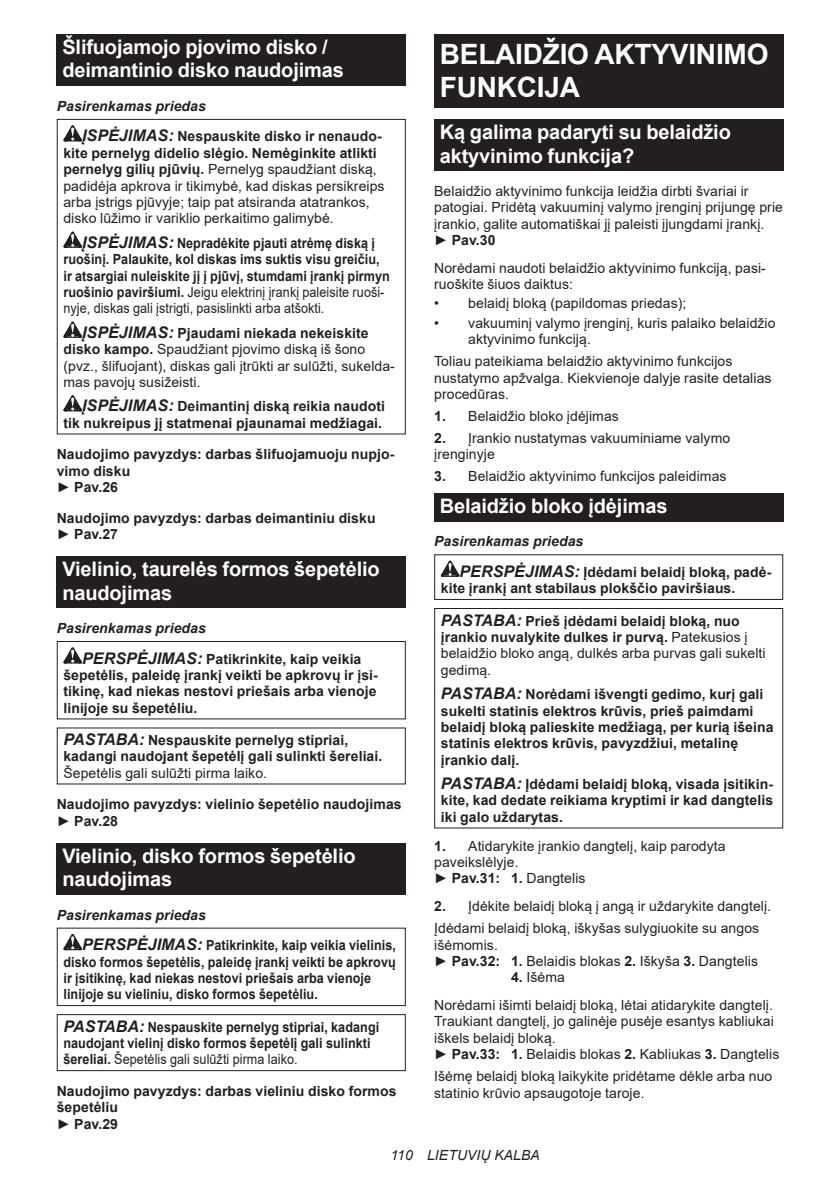
<style>
.page{position:relative;width:840px;height:1191px;background:#fff}
.page>*{position:absolute;margin:0;border:0;box-sizing:border-box;transform-origin:0 0}
.t1{font:700 28px/32.8px "Arial";letter-spacing:-.01em;color:#fff}
.t2{font:700 20px/23.4px "Arial";letter-spacing:-.01em;color:#fff}
.t3{font:14px/16.4px "Arial";letter-spacing:.005em;color:#231f20}
.t4{font:700 14px/16.4px "Arial";letter-spacing:.005em;color:#231f20}
.t5{font:700 14px/16.4px "Arial";letter-spacing:.005em;color:#231f20;scale:.9 1}
.t6{font:italic 14px "Arial";letter-spacing:.005em;color:#231f20}
.s1{font-style:italic}
.s2{font-style:italic;font-size:16px}
.s3{font-weight:700}
.s4{font-weight:400}
.s5{font-weight:700;font-style:italic;font-size:16px}
</style>
<div class="page">
<div style="left:57px;top:34px;width:348px;height:52px;background:#231f20"></div>
<svg style="left:63px;top:125px;width:19px;height:16px"></svg>
<svg style="left:63px;top:231px;width:19px;height:17px"></svg>
<svg style="left:63px;top:321px;width:19px;height:17px"></svg>
<svg style="left:63px;top:395px;width:19px;height:16px"></svg>
<div style="left:57px;top:119px;width:348px;height:315px;border:1px solid #231f20"></div>
<div style="left:57px;top:556px;width:348px;height:52px;background:#231f20"></div>
<svg style="left:63px;top:647px;width:19px;height:16px"></svg>
<div style="left:57px;top:641px;width:348px;height:78px;border:1px solid #231f20"></div>
<div style="left:57px;top:842px;width:348px;height:52px;background:#231f20"></div>
<svg style="left:63px;top:934px;width:19px;height:16px"></svg>
<div style="left:57px;top:927px;width:348px;height:79px;border:1px solid #231f20"></div>
<div style="left:57px;top:1014px;width:348px;height:57px;border:1px solid #231f20"></div>
<div style="left:434px;top:34px;width:348px;height:74px;background:#231f20"></div>
<div style="left:434px;top:119px;width:348px;height:52px;background:#231f20"></div>
<div style="left:434px;top:493px;width:348px;height:28px;background:#231f20"></div>
<svg style="left:440px;top:560px;width:19px;height:17px"></svg>
<div style="left:434px;top:554px;width:348px;height:46px;border:1px solid #231f20"></div>
<div style="left:434px;top:608px;width:348px;height:220px;border:1px solid #231f20"></div>
<h2 class="t2" style="left:62px;top:36px;width:283px">Šlifuojamojo pjovimo disko / deimantinio disko naudojimas</h2>
<p class="t4" style="left:82px;top:91px;width:301px;line-height:30.6px;text-indent:-25px"><span class="s1">Pasirenkamas priedas<br></span><span class="s2">ĮSPĖJIMAS:</span> Nespauskite disko ir nenaudo-</p>
<p class="t3" style="left:63px;top:145px;width:322px"><span class="s3">kite pernelyg didelio slėgio. Nemėginkite atlikti pernelyg gilių pjūvių.</span> Pernelyg spaudžiant diską, padidėja apkrova ir tikimybė, kad diskas persikreips arba įstrigs pjūvyje; taip pat atsiranda atatrankos, disko lūžimo ir variklio perkaitimo galimybė.</p>
<p class="t5" style="left:63px;top:235px;width:364px;text-indent:19px"><span class="s2">ĮSPĖJIMAS:</span> Nepradėkite pjauti atrėmę diską į ruošinį. Palaukite, kol diskas ims suktis visu greičiu, ir atsargiai nuleiskite jį į pjūvį, stumdami įrankį pirmyn ruošinio paviršiumi. <span class="s4">Jeigu elektrinį įrankį paleisite ruoši&shy;nyje, diskas gali įstrigti, pasislinkti arba atšokti.</span></p>
<p class="t3" style="left:63px;top:325px;width:333px;text-indent:19px"><span class="s5">ĮSPĖJIMAS:</span> <span class="s3">Pjaudami niekada nekeiskite disko kampo.</span> Spaudžiant pjovimo diską iš šono (pvz., šlifuojant), diskas gali įtrūkti ar sulūžti, sukelda&shy;mas pavojų susižeisti.</p>
<p class="t4" style="left:63px;top:398px;width:323px;text-align:right"><span class="s2">ĮSPĖJIMAS:</span> Deimantinį diską reikia naudoti tik nukreipus jį statmenai pjaunamai medžiagai.</p>
<p class="t4" style="left:57px;top:446px;width:339px">Naudojimo pavyzdys: darbas šlifuojamuoju nupjo&shy;vimo disku<br><span class="s4">►</span> Pav.26</p>
<p class="t4" style="left:57px;top:510px;width:320px">Naudojimo pavyzdys: darbas deimantiniu disku <span class="s4">►</span> Pav.27</p>
<h2 class="t2" style="left:62px;top:557px;width:318px">Vielinio, taurelės formos šepetėlio naudojimas</h2>
<p class="t4" style="left:82px;top:613px;width:281px;line-height:30.6px;text-indent:-25px"><span class="s1">Pasirenkamas priedas<br></span><span class="s2">PERSPĖJIMAS:</span> Patikrinkite, kaip veikia</p>
<p class="t4" style="left:63px;top:667px;width:315px;text-align:justify">šepetėlis, paleidę įrankį veikti be apkrovų ir įsi&shy;tikinę, kad niekas nestovi priešais arba vienoje linijoje su šepetėliu.</p>
<p class="t4" style="left:63px;top:732px;width:320px"><span class="s2">PASTABA:</span> Nespauskite pernelyg stipriai, kadangi naudojant šepetėlį gali sulinkti šereliai.</p>
<p class="t3" style="left:63px;top:764px;width:205px">Šepetėlis gali sulūžti pirma laiko.</p>
<p class="t4" style="left:57px;top:796px;width:346px">Naudojimo pavyzdys: vielinio šepetėlio naudojimas <span class="s4">►</span> Pav.28</p>
<h2 class="t2" style="left:62px;top:844px;width:294px">Vielinio, disko formos šepetėlio naudojimas</h2>
<p class="t5" style="left:82px;top:899px;width:350px;line-height:30.6px;text-indent:-25px"><span class="s1">Pasirenkamas priedas<br></span><span class="s2">PERSPĖJIMAS:</span> Patikrinkite, kaip veikia vielinis,</p>
<p class="t5" style="left:63px;top:953px;width:370px">disko formos šepetėlis, paleidę įrankį veikti be apkrovų ir įsitikinę, kad niekas nestovi priešais arba vienoje linijoje su vieliniu, disko formos šepetėliu.</p>
<p class="t5" style="left:63px;top:1018px;width:352px"><span class="s2">PASTABA:</span> Nespauskite pernelyg stipriai, kadangi naudojant vielinį disko formos šepetėlį gali sulinkti šereliai. <span class="s4">Šepetėlis gali sulūžti pirma laiko.</span></p>
<p class="t4" style="left:57px;top:1083px;width:341px">Naudojimo pavyzdys: darbas vieliniu disko formos šepetėliu<br><span class="s4">►</span> Pav.29</p>
<h1 class="t1" style="left:439px;top:38px;width:330px">BELAIDŽIO AKTYVINIMO<br>FUNKCIJA</h1>
<h2 class="t2" style="left:439px;top:121px;width:292px">Ką galima padaryti su belaidžio aktyvinimo funkcija?</h2>
<p class="t3" style="left:434px;top:183px;width:350px">Belaidžio aktyvinimo funkcija leidžia dirbti švariai ir patogiai. Pridėtą vakuuminį valymo įrenginį prijungę prie įrankio, galite automatiškai jį paleisti įjungdami įrankį.<br>► <span class="s3">Pav.30</span></p>
<p class="t3" style="left:434px;top:260px;width:333px">Norėdami naudoti belaidžio aktyvinimo funkciją, pasi&shy;ruoškite šiuos daiktus:</p>
<p class="t3" style="left:434px;top:295px;width:253px">• belaidį bloką (papildomas priedas);</p>
<p class="t3" style="left:468px;top:314px;width:309px;text-indent:-34px">• vakuuminį valymo įrenginį, kuris palaiko belaidžio aktyvinimo funkciją.</p>
<p class="t3" style="left:434px;top:353px;width:338px">Toliau pateikiama belaidžio aktyvinimo funkcijos nustatymo apžvalga. Kiekvienoje dalyje rasite detalias procedūras.</p>
<p class="t3" style="left:434px;top:408px;width:186px"><span class="s3">1.</span> Belaidžio bloko įdėjimas</p>
<p class="t3" style="left:434px;top:430px;width:297px"><span class="s3">2.</span> Įrankio nustatymas vakuuminiame valymo įrenginyje</p>
<p class="t3" style="left:434px;top:468px;width:294px"><span class="s3">3.</span> Belaidžio aktyvinimo funkcijos paleidimas</p>
<h2 class="t2" style="left:439px;top:494px;width:229px">Belaidžio bloko įdėjimas</h2>
<p class="t4" style="left:459px;top:526px;width:313px;line-height:30.6px;text-indent:-25px"><span class="s1">Pasirenkamas priedas<br></span><span class="s2">PERSPĖJIMAS:</span> Įdėdami belaidį bloką, padė-</p>
<p class="t4" style="left:440px;top:580px;width:296px">kite įrankį ant stabilaus plokščio paviršiaus.</p>
<p class="t3" style="left:440px;top:612px;width:326px"><span class="s5">PASTABA:</span> <span class="s3">Prieš įdėdami belaidį bloką, nuo įrankio nuvalykite dulkes ir purvą.</span> Patekusios į belaidžio bloko angą, dulkės arba purvas gali sukelti gedimą.</p>
<p class="t4" style="left:440px;top:686px;width:334px"><span class="s2">PASTABA:</span> Norėdami išvengti gedimo, kurį gali sukelti statinis elektros krūvis, prieš paimdami belaidį bloką palieskite medžiagą, per kurią išeina statinis elektros krūvis, pavyzdžiui, metalinę įrankio dalį.</p>
<p class="t4" style="left:440px;top:776px;width:334px;text-align:justify"><span class="s2">PASTABA:</span> Įdėdami belaidį bloką, visada įsitikin&shy;kite, kad dedate reikiama kryptimi ir kad dangtelis iki galo uždarytas.</p>
<p class="t3" style="left:434px;top:837px;width:293px"><span class="s3">1.</span> Atidarykite įrankio dangtelį, kaip parodyta paveikslėlyje.<br>► <span class="s3">Pav.31: 1.</span> Dangtelis</p>
<p class="t3" style="left:434px;top:895px;width:338px;line-height:22px"><span class="s3">2.</span> Įdėkite belaidį bloką į angą ir uždarykite dangtelį.<br>Įdėdami belaidį bloką, iškyšas sulygiuokite su angos</p>
<p class="t3" style="left:434px;top:936px;width:325px">išėmomis.<br>► <span class="s3">Pav.32: 1.</span> Belaidis blokas <span class="s3">2.</span> Iškyša <span class="s3">3.</span> Dangtelis</p>
<p class="t3" style="left:434px;top:963px;width:340px;line-height:27.8px;text-indent:77px"><span class="s3">4.</span> Išėma<br>Norėdami išimti belaidį bloką, lėtai atidarykite dangtelį.</p>
<p class="t3" style="left:434px;top:1013px;width:346px">Traukiant dangtelį, jo galinėje pusėje esantys kabliukai iškels belaidį bloką.<br>► <span class="s3">Pav.33: 1.</span> Belaidis blokas <span class="s3">2.</span> Kabliukas <span class="s3">3.</span> Dangtelis</p>
<p class="t3" style="left:434px;top:1068px;width:339px">Išėmę belaidį bloką laikykite pridėtame dėkle arba nuo statinio krūvio apsaugotoje taroje.</p>
<p class="t6" style="left:390px;top:1146px;width:151px">110 LIETUVIŲ KALBA</p>
</div>
